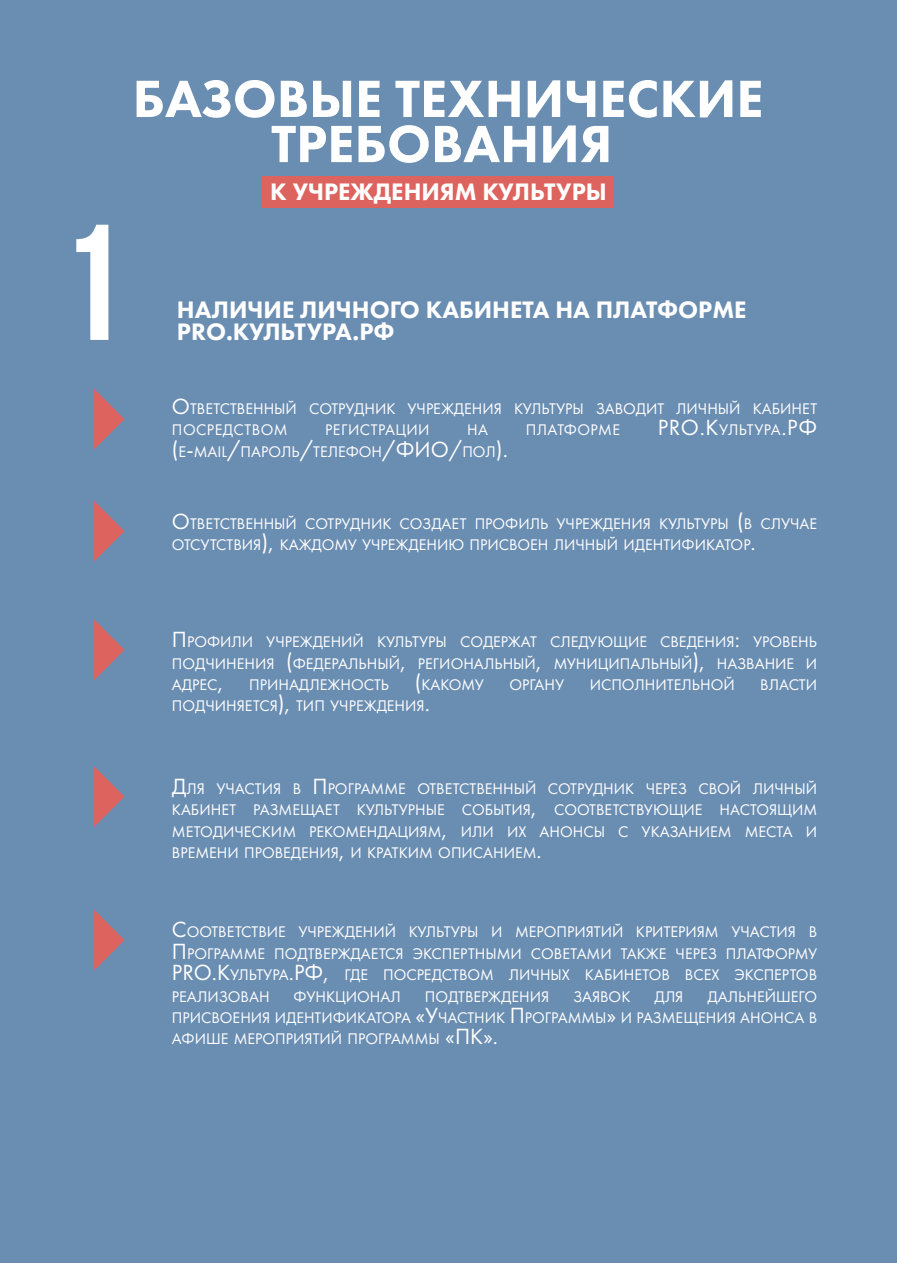
<style>
.page{position:relative;width:897px;height:1263px;background:#fff}
.page>*{position:absolute;margin:0;border:0;box-sizing:border-box;transform-origin:0 0}
.t1{font:700 164.55px "Bebas Neue";color:#fff}
.t2{font:800 54.3px/45.2px "Futura PT";color:#fff;text-align:center}
.t3{font:800 24.75px/22px "Futura PT";color:#fff}
.t4{font:22.8px "Futura PT";color:#fff}
.t5{font:15.9px/21.5px "Futura PT";color:#fff;text-align:justify}
.t6{font:15.9px "Futura PT";letter-spacing:.03em;color:#fff}
.s1{font-size:22.8px}
.s2{font-size:15.9px}
</style>
<div class="page">
<div style="left:0;top:0;width:896px;height:1263px;background:#6a8db2"></div>
<div style="left:261px;top:176px;width:352px;height:31px;background:#dd635e"></div>
<svg style="left:94px;top:389px;width:30px;height:61px"></svg>
<svg style="left:94px;top:501px;width:30px;height:60px"></svg>
<svg style="left:94px;top:619px;width:30px;height:61px"></svg>
<svg style="left:94px;top:766px;width:30px;height:61px"></svg>
<svg style="left:94px;top:910px;width:30px;height:60px"></svg>
<h1 class="t1" style="left:58px;top:193px;width:67px">1</h1>
<h2 class="t2" style="left:133px;top:75px;width:632px">БАЗОВЫЕ ТЕХНИЧЕСКИЕ<br>ТРЕБОВАНИЯ</h2>
<h3 class="t3" style="left:270px;top:180px;width:338px">К УЧРЕЖДЕНИЯМ КУЛЬТУРЫ</h3>
<h3 class="t3" style="left:177px;top:298px;width:571px">НАЛИЧИЕ ЛИЧНОГО КАБИНЕТА НА ПЛАТФОРМЕ<br>PRO.КУЛЬТУРА.РФ</h3>
<p class="t5" style="left:172px;top:398px;width:646px"><span class="s1">О</span>ТВЕТСТВЕННЫЙ СОТРУДНИК УЧРЕЖДЕНИЯ КУЛЬТУРЫ ЗАВОДИТ ЛИЧНЫЙ КАБИНЕТ<br>ПОСРЕДСТВОМ</p>
<p class="t6" style="left:325px;top:421px;width:106px">РЕГИСТРАЦИИ</p>
<p class="t5" style="left:467px;top:419px;width:22px">НА</p>
<p class="t6" style="left:525px;top:421px;width:96px">ПЛАТФОРМЕ</p>
<h3 class="t4" style="left:657px;top:414px;width:161px">PRO.К<span class="s2">УЛЬТУРА</span>.РФ</h3>
<p class="t5" style="left:172px;top:441px;width:337px"><span class="s1">(</span>E<span class="s1">-</span>MAIL<span class="s1">/</span>ПАРОЛЬ<span class="s1">/</span>ТЕЛЕФОН<span class="s1">/ФИО/</span>ПОЛ<span class="s1">).</span></p>
<p class="t5" style="left:172px;top:512px;width:646px"><span class="s1">О</span>ТВЕТСТВЕННЫЙ СОТРУДНИК СОЗДАЕТ ПРОФИЛЬ УЧРЕЖДЕНИЯ КУЛЬТУРЫ <span class="s1">(</span>В СЛУЧАЕ<br>ОТСУТСТВИЯ<span class="s1">),</span> КАЖДОМУ УЧРЕЖДЕНИЮ ПРИСВОЕН ЛИЧНЫЙ ИДЕНТИФИКАТОР<span class="s1">.</span></p>
<p class="t5" style="left:172px;top:631px;width:646px"><span class="s1">П</span>РОФИЛИ УЧРЕЖДЕНИЙ КУЛЬТУРЫ СОДЕРЖАТ СЛЕДУЮЩИЕ СВЕДЕНИЯ<span class="s1">:</span> УРОВЕНЬ ПОДЧИНЕНИЯ <span class="s1">(</span>ФЕДЕРАЛЬНЫЙ<span class="s1">,</span> РЕГИОНАЛЬНЫЙ<span class="s1">,</span> МУНИЦИПАЛЬНЫЙ<span class="s1">),</span> НАЗВАНИЕ И АДРЕС<span class="s1">,</span> ПРИНАДЛЕЖНОСТЬ <span class="s1">(</span>КАКОМУ</p>
<p class="t5" style="left:509px;top:674px;width:56px">ОРГАНУ</p>
<p class="t5" style="left:589px;top:674px;width:146px">ИСПОЛНИТЕЛЬНОЙ</p>
<p class="t5" style="left:760px;top:674px;width:58px">ВЛАСТИ</p>
<p class="t5" style="left:172px;top:695px;width:259px">ПОДЧИНЯЕТСЯ<span class="s1">),</span> ТИП УЧРЕЖДЕНИЯ<span class="s1">.</span></p>
<p class="t5" style="left:172px;top:778px;width:646px"><span class="s1">Д</span>ЛЯ УЧАСТИЯ В <span class="s1">П</span>РОГРАММЕ ОТВЕТСТВЕННЫЙ СОТРУДНИК ЧЕРЕЗ СВОЙ ЛИЧНЫЙ КАБИНЕТ РАЗМЕЩАЕТ КУЛЬТУРНЫЕ СОБЫТИЯ<span class="s1">,</span> СООТВЕТСТВУЮЩИЕ НАСТОЯЩИМ МЕТОДИЧЕСКИМ РЕКОМЕНДАЦИЯМ<span class="s1">,</span> ИЛИ ИХ АНОНСЫ С УКАЗАНИЕМ МЕСТА И ВРЕМЕНИ ПРОВЕДЕНИЯ<span class="s1">,</span> И КРАТКИМ ОПИСАНИЕМ<span class="s1">.</span></p>
<p class="t5" style="left:172px;top:921px;width:646px"><span class="s1">С</span>ООТВЕТСТВИЕ УЧРЕЖДЕНИЙ КУЛЬТУРЫ И МЕРОПРИЯТИЙ КРИТЕРИЯМ УЧАСТИЯ В <span class="s1">П</span>РОГРАММЕ ПОДТВЕРЖДАЕТСЯ ЭКСПЕРТНЫМИ СОВЕТАМИ ТАКЖЕ ЧЕРЕЗ ПЛАТФОРМУ <span class="s1">PRO.К</span>УЛЬТУРА<span class="s1">.РФ,</span> ГДЕ ПОСРЕДСТВОМ ЛИЧНЫХ КАБИНЕТОВ ВСЕХ ЭКСПЕРТОВ РЕАЛИЗОВАН</p>
<p class="t5" style="left:172px;top:985px;width:646px;text-indent:535px">ДАЛЬНЕЙШЕГО ПРИСВОЕНИЯ ИДЕНТИФИКАТОРА <span class="s1">«У</span>ЧАСТНИК <span class="s1">П</span>РОГРАММЫ<span class="s1">»</span> И РАЗМЕЩЕНИЯ АНОНСА В АФИШЕ МЕРОПРИЯТИЙ ПРОГРАММЫ <span class="s1">«ПК».</span></p>
<p class="t5" style="left:293px;top:985px;width:109px">ФУНКЦИОНАЛ</p>
<p class="t5" style="left:424px;top:985px;width:126px">ПОДТВЕРЖДЕНИЯ</p>
<p class="t5" style="left:573px;top:985px;width:59px">ЗАЯВОК</p>
<p class="t5" style="left:654px;top:985px;width:31px">ДЛЯ</p>
</div>
